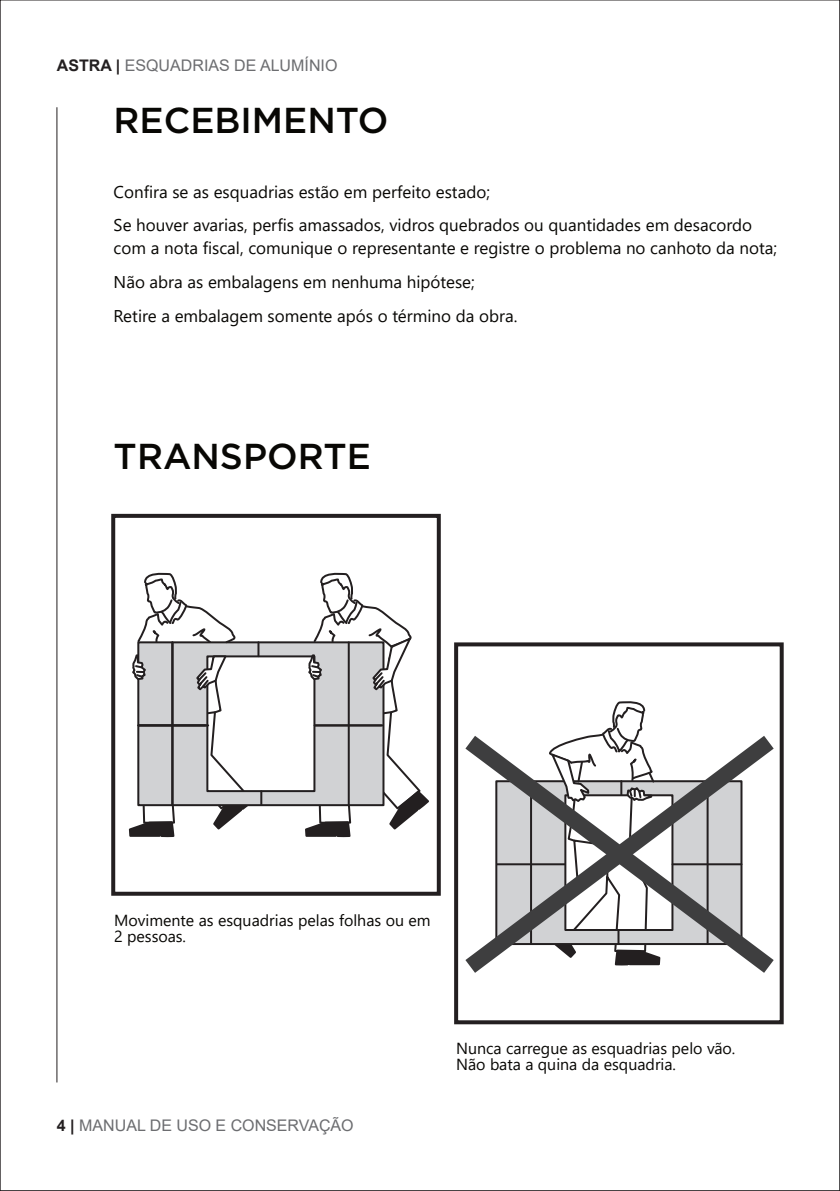
<style>
.page{position:relative;width:840px;height:1191px;background:#fff}
.page>*{position:absolute;margin:0;border:0;box-sizing:border-box;transform-origin:0 0}
.t1{font:500 36px "Gotham";color:#080704}
.t2{font:17px/34px "Segoe UI";color:#080704}
.t3{font:16px/16px "Segoe UI";color:#080704}
.t4{font:16px "Arial";color:#6c6d70}
.s1{font-weight:700;color:#231f20}
</style>
<div class="page">
<svg style="left:262px;top:641px;width:42px;height:166px"></svg>
<svg style="left:304px;top:572px;width:125px;height:266px"></svg>
<svg style="left:128px;top:572px;width:134px;height:266px"></svg>
<div style="left:111px;top:514px;width:330px;height:382px;border:4px solid #231f20"></div>
<svg style="left:612px;top:701px;width:34px;height:19px"></svg>
<svg style="left:465px;top:720px;width:319px;height:269px"></svg>
<div style="left:454px;top:642px;width:329px;height:382px;border:4px solid #231f20"></div>
<hr style="left:56px;top:107px;width:1px;height:975px;background:#231f20">
<p class="t4" style="left:57px;top:59px;width:282px"><span class="s1">ASTRA |</span> ESQUADRIAS DE ALUMÍNIO</p>
<h1 class="t1" style="left:114px;top:104px;width:276px">RECEBIMENTO</h1>
<p class="t2" style="left:114px;top:176px;width:640px">Confira se as esquadrias estão em perfeito estado;<br>Se houver avarias, perfis amassados, vidros quebrados ou quantidades em desacordo</p>
<p class="t2" style="left:114px;top:233px;width:665px">com a nota fiscal, comunique o representante e registre o problema no canhoto da nota;<br>Não abra as embalagens em nenhuma hipótese;<br>Retire a embalagem somente após o término da obra.</p>
<h1 class="t1" style="left:114px;top:440px;width:259px">TRANSPORTE</h1>
<p class="t3" style="left:114px;top:913px;width:318px">Movimente as esquadrias pelas folhas ou em<br>2 pessoas.</p>
<p class="t4" style="left:57px;top:1119px;width:298px"><span class="s1">4 |</span> MANUAL DE USO E CONSERVAÇÃO</p>
<p class="t3" style="left:456px;top:1041px;width:281px">Nunca carregue as esquadrias pelo vão.<br>Não bata a quina da esquadria.</p>
</div>
